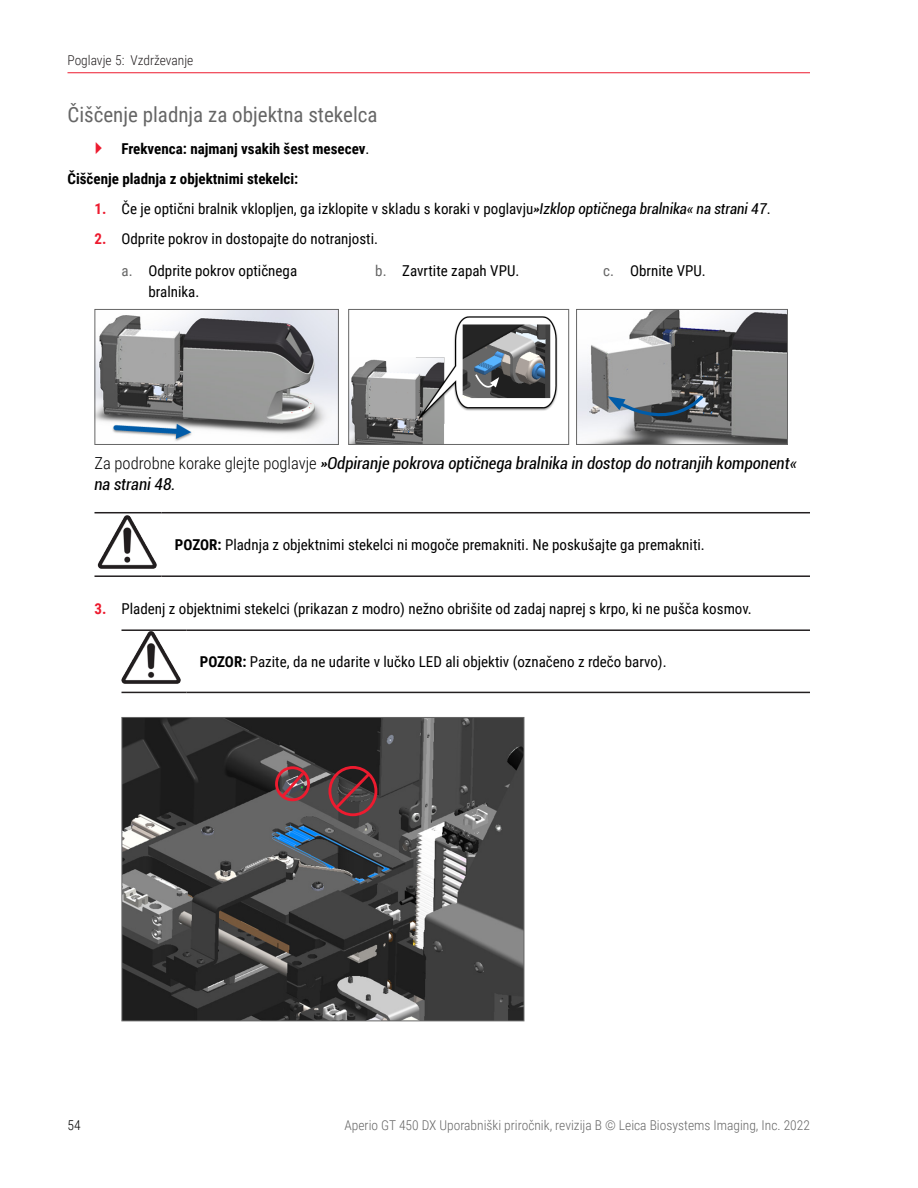
<style>
.page{position:relative;width:918px;height:1188px;background:#fff}
.page>*{position:absolute;margin:0;border:0;box-sizing:border-box;transform-origin:0 0}
.Heading_2{font:21px "Roboto Condensed";color:#666}
.Table_cell_11pt_no_s{font:italic condensed 16.5px/21px "Roboto";color:#000}
.Body{font:15px/21px "Roboto Condensed";color:#000}
.Body-2{font:700 15px "Roboto Condensed";color:#000}
.t1{font:300 13.5px "Roboto Condensed";color:#666}
.t2{font:300 13.5px "Roboto Condensed";color:#231f20}
.t3{font:300 13.5px "Roboto Condensed";color:#000}
.s1{font-weight:400}
.s2{font-weight:700;color:#ed1b2f}
.s3{font-family:"Roboto";font-style:italic;font-stretch:condensed}
.s4{color:#666}
.s5{font-family:"Roboto Condensed";font-weight:300;font-style:normal;font-stretch:normal}
.s6{font-weight:700}
</style>
<div class="page">
<hr style="left:68px;top:72px;width:742px;height:1px;background:#ed1b2f">
<img style="left:96px;top:311px;width:241px;height:132px">
<div style="left:94px;top:309px;width:245px;height:136px;border:1px solid #666"></div>
<img style="left:350px;top:316px;width:208px;height:127px">
<svg style="left:474px;top:373px;width:25px;height:22px"></svg>
<div style="left:348px;top:309px;width:221px;height:136px;border:1px solid #666"></div>
<img style="left:578px;top:311px;width:208px;height:132px">
<svg style="left:608px;top:393px;width:97px;height:41px;background:#717a82"></svg>
<div style="left:576px;top:309px;width:212px;height:136px;border:1px solid #666"></div>
<hr style="left:94px;top:512px;width:67px;height:1px;background:#231f20">
<hr style="left:161px;top:512px;width:649px;height:1px;background:#231f20">
<hr style="left:94px;top:575px;width:67px;height:2px;background:#231f20">
<hr style="left:161px;top:575px;width:649px;height:2px;background:#231f20">
<img style="left:94px;top:513px;width:65px;height:56px">
<hr style="left:122px;top:629px;width:64px;height:2px;background:#231f20">
<hr style="left:186px;top:629px;width:624px;height:2px;background:#231f20">
<hr style="left:122px;top:692px;width:64px;height:1px;background:#231f20">
<hr style="left:186px;top:692px;width:624px;height:1px;background:#231f20">
<img style="left:122px;top:631px;width:59px;height:53px">
<img style="left:124px;top:719px;width:398px;height:300px">
<div style="left:275px;top:766px;width:35px;height:35px;border:3px solid #ed1b2f;border-radius:50%"></div>
<svg style="left:279px;top:770px;width:28px;height:30px"></svg>
<div style="left:328px;top:766px;width:49px;height:50px;border:3px solid #ed1b2f;border-radius:50%"></div>
<svg style="left:314px;top:758px;width:59px;height:54px;background:#503538"></svg>
<div style="left:122px;top:717px;width:402px;height:304px;border:1px solid #666"></div>
<p class="t2" style="left:68px;top:51px;width:127px">Poglavje 5: Vzdrževanje</p>
<p class="Heading_2" style="left:68px;top:100px;width:312px">Čiščenje pladnja za objektna stekelca</p>
<p class="Body-2" style="left:122px;top:138px;width:249px">Frekvenca: najmanj vsakih šest mesecev<span class="s1">.</span></p>
<p class="Body-2" style="left:68px;top:168px;width:232px">Čiščenje pladnja z objektnimi stekelci:</p>
<p class="Body" style="left:94px;top:197px;width:678px"><span class="s2">1.</span> Če je optični bralnik vklopljen, ga izklopite v skladu s koraki v poglavju<span class="s3">»Izklop optičnega bralnika« na strani 47</span>.</p>
<p class="Body" style="left:94px;top:227px;width:285px"><span class="s2">2.</span> Odprite pokrov in dostopajte do notranjosti.</p>
<p class="Body" style="left:148px;top:260px;width:150px;text-indent:-27px"><span class="s4">a.</span> Odprite pokrov optičnega bralnika.</p>
<p class="Body" style="left:375px;top:260px;width:146px"><span class="s4">b.</span> Zavrtite zapah VPU.</p>
<p class="Body" style="left:603px;top:260px;width:104px"><span class="s4">c.</span> Obrnite VPU.</p>
<p class="Table_cell_11pt_no_s" style="left:94px;top:452px;width:704px"><span class="s5">Za podrobne korake glejte poglavje</span> »Odpiranje pokrova optičnega bralnika in dostop do notranjih komponent« na strani 48.</p>
<p class="Body" style="left:175px;top:534px;width:531px"><span class="s6">POZOR:</span> Pladnja z objektnimi stekelci ni mogoče premakniti. Ne poskušajte ga premakniti.</p>
<p class="Body" style="left:94px;top:597px;width:659px"><span class="s2">3.</span> Pladenj z objektnimi stekelci (prikazan z modro) nežno obrišite od zadaj naprej s krpo, ki ne pušča kosmov.</p>
<p class="Body" style="left:200px;top:651px;width:468px"><span class="s6">POZOR:</span> Pazite, da ne udarite v lučko LED ali objektiv (označeno z rdečo barvo).</p>
<p class="t3" style="left:68px;top:1116px;width:15px">54</p>
<p class="t1" style="left:345px;top:1116px;width:467px">Aperio GT 450 DX Uporabniški priročnik, revizija B © Leica Biosystems Imaging, Inc. 2022</p>
</div>
